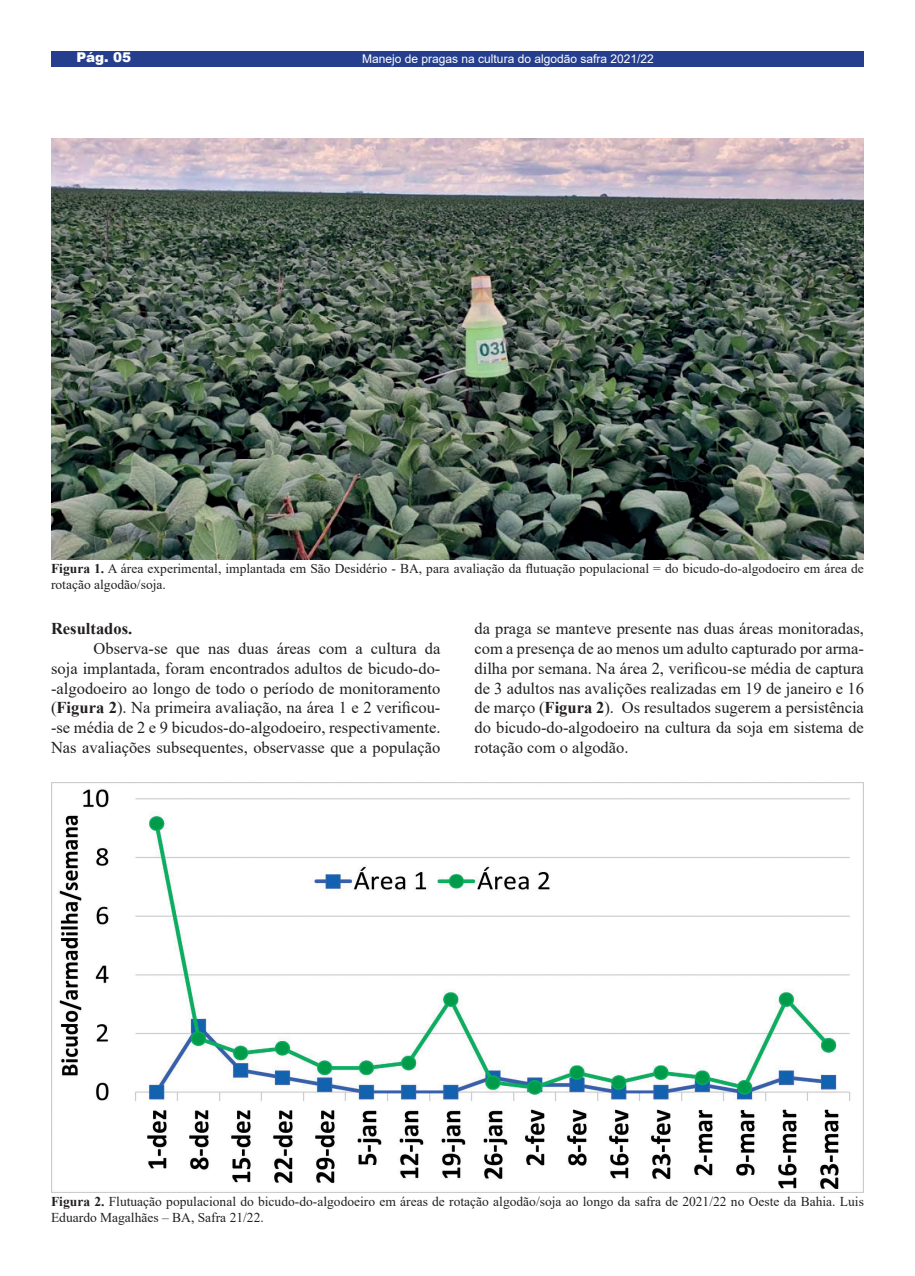
<style>
.page{position:relative;width:915px;height:1276px;background:#fff}
.page>*{position:absolute;margin:0;border:0;box-sizing:border-box;transform-origin:0 0}
.t1{font:16.5px/19.8px "Times New Roman";color:#231f20;text-align:justify}
.t2{font:700 16.5px "Times New Roman";color:#231f20}
.t3{font:13.5px/16.2px "Times New Roman";color:#231f20}
.t4{font:900 13.5px "Arial";color:#fff}
.t5{font:12px "Arial";color:#fff}
.s1{font-weight:700}
</style>
<div class="page">
<div style="left:51px;top:51px;width:812px;height:16px;background:#253f8e"></div>
<img style="left:51px;top:138px;width:812px;height:421px">
<img style="left:51px;top:782px;width:812px;height:410px">
<p class="t4" style="left:76px;top:48px;width:56px">Pág. 05</p>
<p class="t5" style="left:362px;top:51px;width:293px">Manejo de pragas na cultura do algodão safra 2021/22</p>
<p class="t3" style="left:51px;top:560px;width:814px"><span class="s1">Figura 1.</span> A área experimental, implantada em São Desidério - BA, para avaliação da flutuação populacional = do bicudo-do-algodoeiro em área de rotação algodão/soja.</p>
<p class="t2" style="left:51px;top:617px;width:83px">Resultados.</p>
<p class="t1" style="left:51px;top:638px;width:391px;text-indent:43px">Observa-se que nas duas áreas com a cultura da soja implantada, foram encontrados adultos de bicudo-do--algodoeiro ao longo de todo o período de monitoramento (<span class="s1">Figura 2</span>). Na primeira avaliação, na área 1 e 2 verificou--se média de 2 e 9 bicudos-do-algodoeiro, respectivamente.<br>Nas avaliações subsequentes, observasse que a população</p>
<p class="t1" style="left:474px;top:618px;width:391px">da praga se manteve presente nas duas áreas monitoradas, com a presença de ao menos um adulto capturado por arma&shy;dilha por semana. Na área 2, verificou-se média de captura de 3 adultos nas avalições realizadas em 19 de janeiro e 16 de março (<span class="s1">Figura 2</span>). Os resultados sugerem a persistência do bicudo-do-algodoeiro na cultura da soja em sistema de rotação com o algodão.</p>
<p class="t3" style="left:51px;top:1192px;width:814px"><span class="s1">Figura 2.</span> Flutuação populacional do bicudo-do-algodoeiro em áreas de rotação algodão/soja ao longo da safra de 2021/22 no Oeste da Bahia. Luis<br>Eduardo Magalhães – BA, Safra 21/22.</p>
</div>
